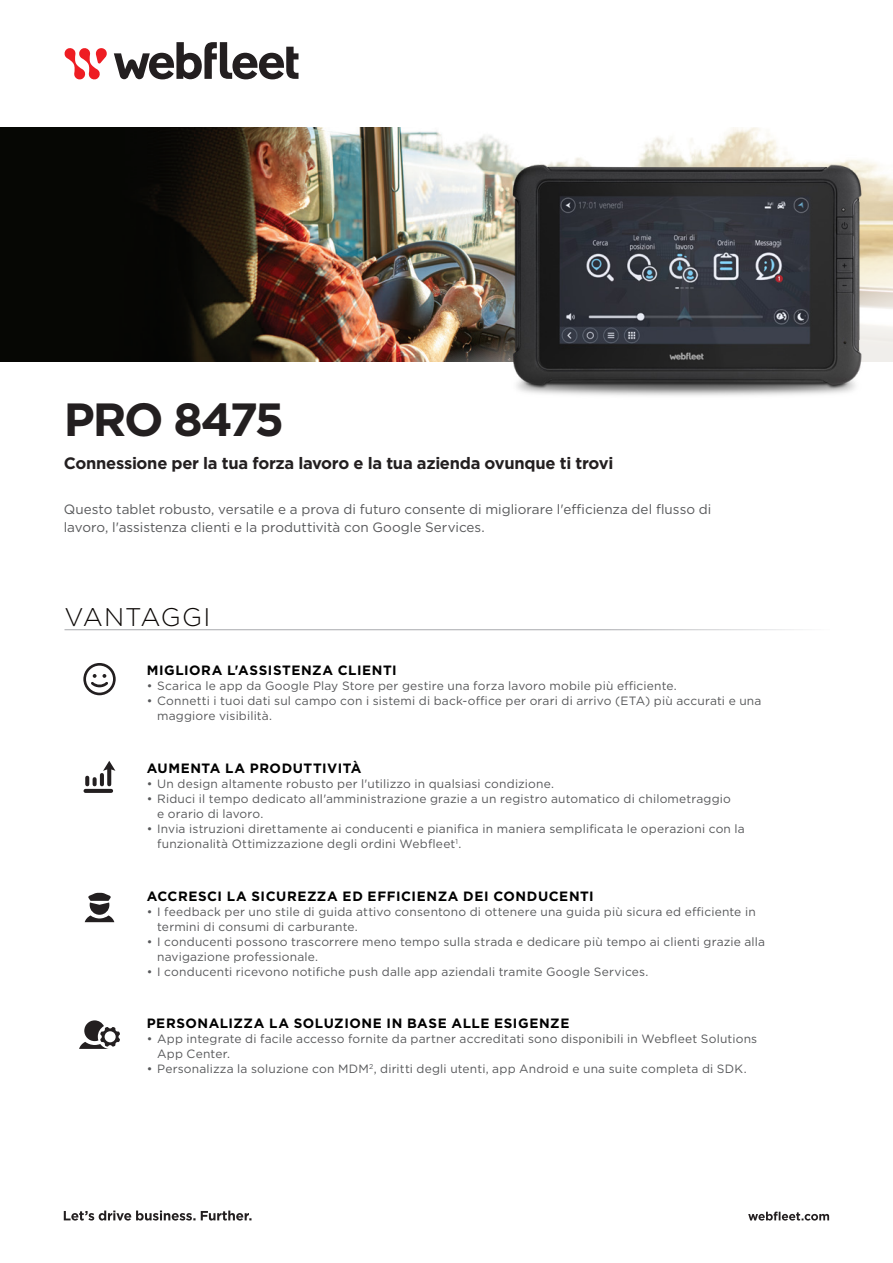
<style>
.page{position:relative;width:893px;height:1263px;background:#fff}
.page>*{position:absolute;margin:0;border:0;box-sizing:border-box;transform-origin:0 0}
.t1{font:700 46.5px "Gotham";letter-spacing:-.045em;color:#231f20}
.t2{font:300 25.5px "Gotham";letter-spacing:.04em;color:#0c0806}
.t3{font:700 16.5px "Gotham";letter-spacing:-.02em;color:#231f20}
.t4{font:13.5px/18px "Gotham";color:#57585a}
.t5{font:700 13.5px "Gotham";letter-spacing:.04em;color:#000}
.t6{font:12px/15px "Gotham";letter-spacing:.015em;color:#57585a}
</style>
<div class="page">
<svg style="left:64px;top:1210px;width:188px;height:10px"></svg>
<svg style="left:748px;top:1211px;width:81px;height:9px"></svg>
<svg style="left:114px;top:42px;width:184px;height:37px"></svg>
<svg style="left:64px;top:48px;width:43px;height:32px"></svg>
<img style="left:0;top:128px;width:361px;height:233px">
<img style="left:361px;top:128px;width:532px;height:234px">
<img style="left:495px;top:147px;width:388px;height:249px">
<svg style="left:83px;top:663px;width:33px;height:32px"></svg>
<svg style="left:103px;top:761px;width:12px;height:25px"></svg>
<svg style="left:84px;top:789px;width:29px;height:4px"></svg>
<hr style="left:100px;top:773px;width:4px;height:13px;background:#231f20;border-radius:2px">
<svg style="left:85px;top:776px;width:4px;height:10px"></svg>
<svg style="left:93px;top:777px;width:4px;height:9px"></svg>
<svg style="left:85px;top:893px;width:29px;height:29px"></svg>
<svg style="left:79px;top:1020px;width:41px;height:29px"></svg>
<h1 class="t1" style="left:64px;top:389px;width:222px">PRO 8475</h1>
<h3 class="t3" style="left:64px;top:452px;width:551px">Connessione per la tua forza lavoro e la tua azienda ovunque ti trovi</h3>
<p class="t4" style="left:64px;top:500px;width:649px">Questo tablet robusto, versatile e a prova di futuro consente di migliorare l'efficienza del flusso di lavoro, l'assistenza clienti e la produttività con Google Services.</p>
<h2 class="t2" style="left:64px;top:600px;width:147px">VANTAGGI</h2>
<p class="t5" style="left:147px;top:662px;width:252px">MIGLIORA L'ASSISTENZA CLIENTI</p>
<p class="t6" style="left:147px;top:678px;width:532px">• Scarica le app da Google Play Store per gestire una forza lavoro mobile più efficiente.</p>
<p class="t6" style="left:157px;top:693px;width:606px;text-indent:-10px">• Connetti i tuoi dati sul campo con i sistemi di back-office per orari di arrivo (ETA) più accurati e una maggiore visibilità.</p>
<p class="t5" style="left:147px;top:759px;width:216px">AUMENTA LA PRODUTTIVITÀ</p>
<p class="t6" style="left:147px;top:776px;width:409px">• Un design altamente robusto per l'utilizzo in qualsiasi condizione.</p>
<p class="t6" style="left:157px;top:791px;width:575px;text-indent:-10px">• Riduci il tempo dedicato all'amministrazione grazie a un registro automatico di chilometraggio e orario di lavoro.</p>
<p class="t6" style="left:157px;top:821px;width:589px;text-indent:-10px">• Invia istruzioni direttamente ai conducenti e pianifica in maniera semplificata le operazioni con la funzionalità Ottimizzazione degli ordini Webfleet<sup>1</sup>.</p>
<p class="t5" style="left:147px;top:887px;width:449px">ACCRESCI LA SICUREZZA ED EFFICIENZA DEI CONDUCENTI</p>
<p class="t6" style="left:157px;top:904px;width:600px;text-indent:-10px">• I feedback per uno stile di guida attivo consentono di ottenere una guida più sicura ed efficiente in termini di consumi di carburante.</p>
<p class="t6" style="left:157px;top:934px;width:609px;text-indent:-10px">• I conducenti possono trascorrere meno tempo sulla strada e dedicare più tempo ai clienti grazie alla navigazione professionale.</p>
<p class="t6" style="left:147px;top:964px;width:503px">• I conducenti ricevono notifiche push dalle app aziendali tramite Google Services.</p>
<p class="t5" style="left:147px;top:1015px;width:424px">PERSONALIZZA LA SOLUZIONE IN BASE ALLE ESIGENZE</p>
<p class="t6" style="left:157px;top:1031px;width:601px;text-indent:-10px">• App integrate di facile accesso fornite da partner accreditati sono disponibili in Webfleet Solutions<br>App Center.</p>
<p class="t6" style="left:147px;top:1061px;width:602px">• Personalizza la soluzione con MDM<sup>2</sup>, diritti degli utenti, app Android e una suite completa di SDK.</p>
</div>
